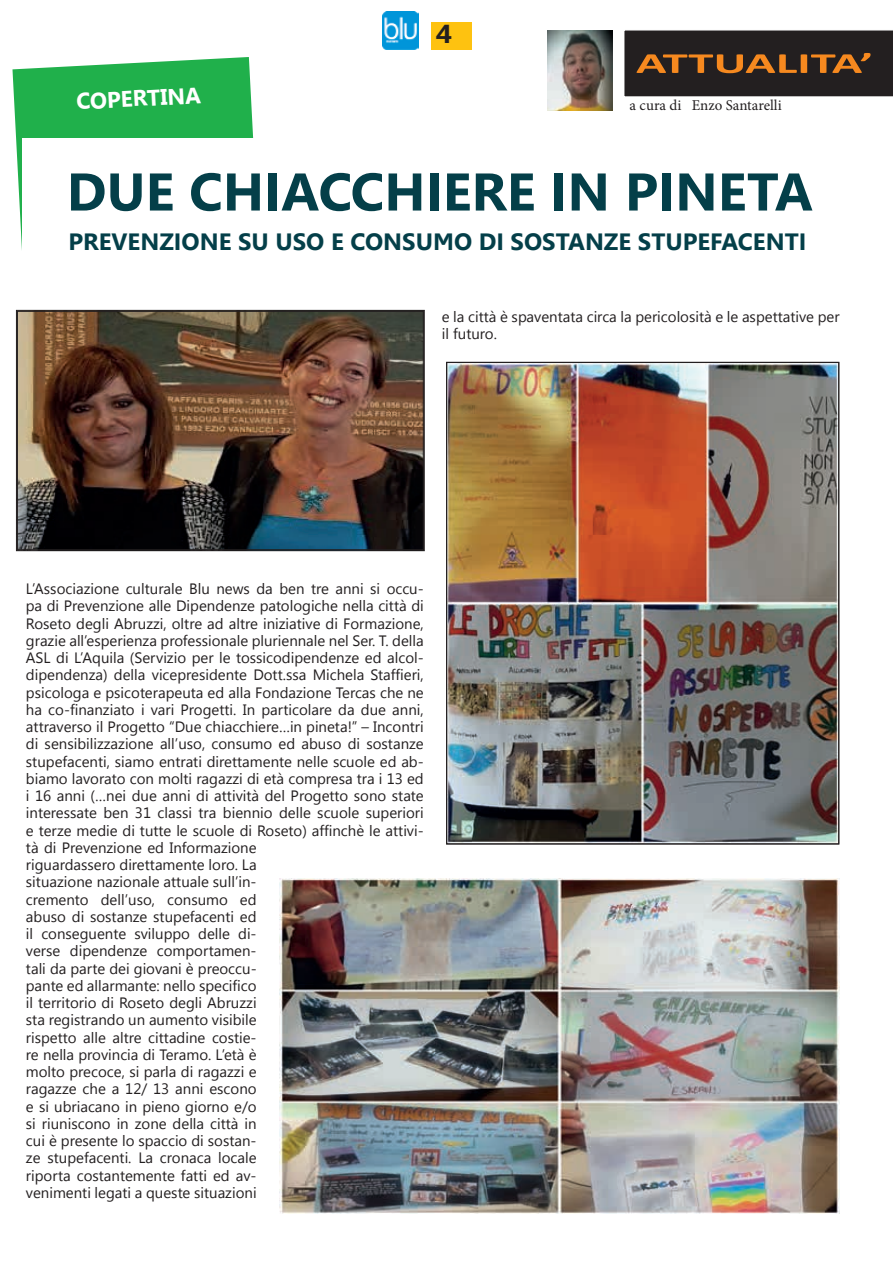
<style>
.page{position:relative;width:893px;height:1263px;background:#fff}
.page>*{position:absolute;margin:0;border:0;box-sizing:border-box;transform-origin:0 0}
.t1{font:700 52.95px "Leelawadee";color:#043f49}
.t2{font:700 29.1px "Calibri";color:#f6891f;scale:1.74 1}
.t3{font:700 25.95px "Segoe UI";color:#231f20;scale:1.1 1}
.t4{font:700 23.55px "Leelawadee";color:#043f49}
.t5{font:700 22.5px "Segoe UI";color:#fff}
.t6{font:15px/17.2px "Segoe UI";color:#231f20}
.t7{font:15px "Minion Pro";color:#231f20}
</style>
<div class="page">
<img style="left:383px;top:11px;width:36px;height:39px">
<div style="left:432px;top:22px;width:40px;height:28px;background:#fec210"></div>
<div style="left:624px;top:30px;width:269px;height:67px;background:#231f20"></div>
<svg style="left:12px;top:57px;width:242px;height:193px;background:#3bb961"></svg>
<div style="left:22px;top:138px;width:849px;height:144px;background:#fff"></div>
<img style="left:16px;top:310px;width:409px;height:241px">
<div style="left:17px;top:311px;width:407px;height:239px;border:1px solid #231f20"></div>
<img style="left:279px;top:878px;width:560px;height:335px">
<img style="left:547px;top:31px;width:66px;height:79px">
<img style="left:446px;top:362px;width:391px;height:482px">
<h3 class="t5" style="left:76px;top:85px;width:126px;rotate:-3deg">COPERTINA</h3>
<h3 class="t3" style="left:436px;top:15px;width:16px">4</h3>
<h2 class="t2" style="left:636px;top:45px;width:138px">ATTUALITA’</h2>
<p class="t7" style="left:630px;top:96px;width:154px">a cura di Enzo Santarelli</p>
<h1 class="t1" style="left:67px;top:161px;width:748px">DUE CHIACCHIERE IN PINETA</h1>
<h3 class="t4" style="left:68px;top:228px;width:739px">PREVENZIONE SU USO E CONSUMO DI SOSTANZE STUPEFACENTI</h3>
<p class="t6" style="left:442px;top:307px;width:399px">e la città è spaventata circa la pericolosità e le aspettative per il futuro.</p>
<p class="t6" style="left:26px;top:579px;width:399px">L’Associazione culturale Blu news da ben tre anni si occu&shy;pa di Prevenzione alle Dipendenze patologiche nella città di Roseto degli Abruzzi, oltre ad altre iniziative di Formazione, grazie all’esperienza professionale pluriennale nel Ser. T. della ASL di L’Aquila (Servizio per le tossicodipendenze ed alcol&shy;dipendenza) della vicepresidente Dott.ssa Michela Staffieri, psicologa e psicoterapeuta ed alla Fondazione Tercas che ne ha co-finanziato i vari Progetti. In particolare da due anni, attraverso il Progetto “Due chiacchiere…in pineta!” – Incontri di sensibilizzazione all’uso, consumo ed abuso di sostanze stupefacenti, siamo entrati direttamente nelle scuole ed ab&shy;biamo lavorato con molti ragazzi di età compresa tra i 13 ed i 16 anni (…nei due anni di attività del Progetto sono state interessate ben 31 classi tra biennio delle scuole superiori e terze medie di tutte le scuole di Roseto) affinchè le attivi&shy;tà di Prevenzione ed Informazione<br>riguardassero direttamente loro. La<br>situazione nazionale attuale sull’in-<br>cremento dell’uso, consumo ed<br>abuso di sostanze stupefacenti ed<br>il conseguente sviluppo delle di-<br>verse dipendenze comportamen-<br>tali da parte dei giovani è preoccu-<br>pante ed allarmante: nello specifico<br>il territorio di Roseto degli Abruzzi<br>sta registrando un aumento visibile<br>rispetto alle altre cittadine costie-<br>re nella provincia di Teramo. L’età è<br>molto precoce, si parla di ragazzi e<br>ragazze che a 12/ 13 anni escono<br>e si ubriacano in pieno giorno e/o<br>si riuniscono in zone della città in<br>cui è presente lo spaccio di sostan-<br>ze stupefacenti. La cronaca locale<br>riporta costantemente fatti ed av-<br>venimenti legati a queste situazioni</p>
</div>
